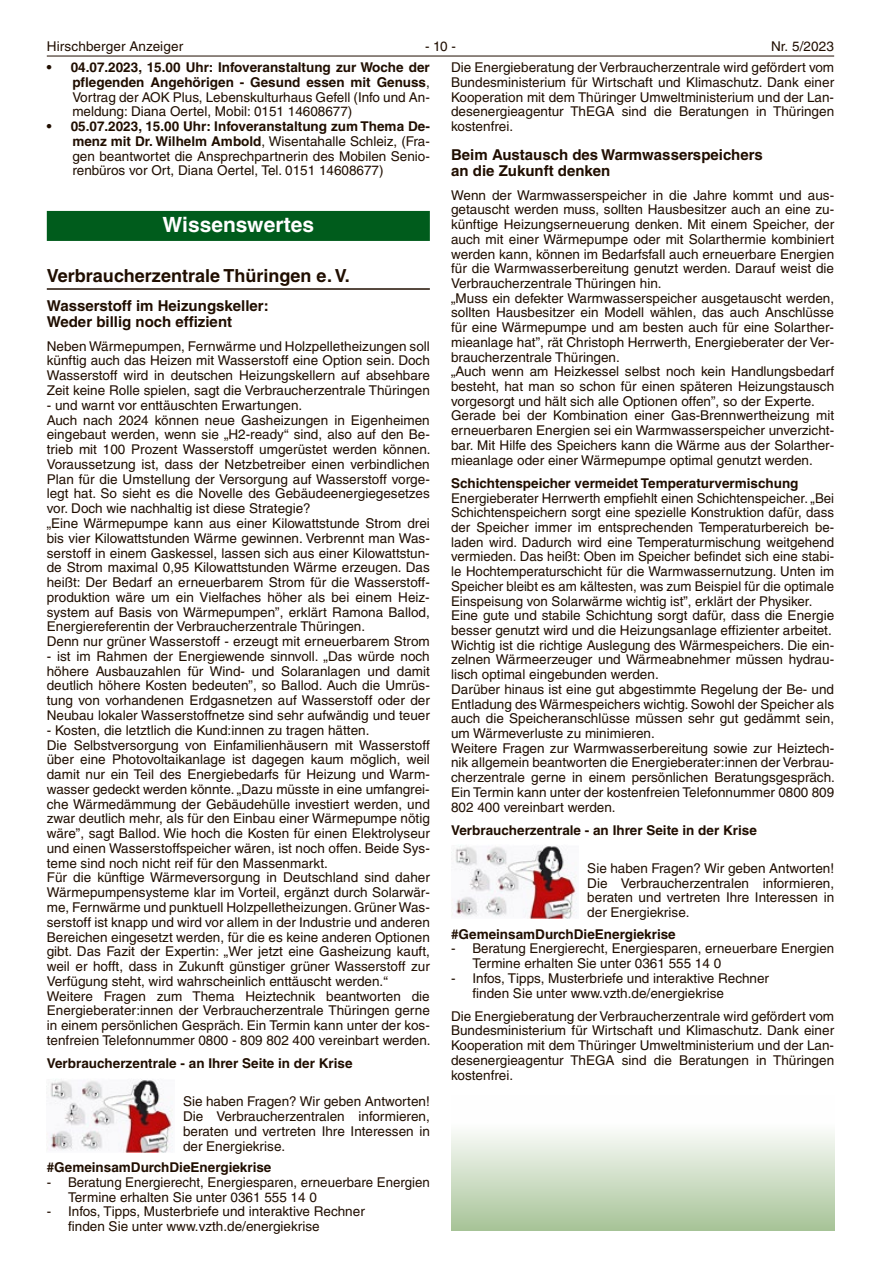
<style>
.page{position:relative;width:881px;height:1263px;background:#fff}
.page>*{position:absolute;margin:0;border:0;box-sizing:border-box;transform-origin:0 0}
.t1{font:700 21px "Helvetica LT";color:#fff}
.t2{font:700 18px "Helvetica LT";color:#200e00}
.t3{font:700 15px/16.4px "Helvetica LT";color:#200e00}
.t4{font:13.5px/14.7px "Helvetica LT";color:#200e00}
.t5{font:700 13.5px/14.7px "Helvetica LT";color:#200e00;text-align:justify}
.s1{font-weight:400}
.s2{font-weight:700}
</style>
<div class="page">
<hr style="left:47px;top:56px;width:786px;height:1px;background:#200e00">
<img style="left:451px;top:845px;width:126px;height:73px">
<div style="left:451px;top:1095px;width:382px;height:136px;background:linear-gradient(to bottom,#fff,#aac59b)"></div>
<div style="left:47px;top:211px;width:382px;height:30px;background:#005c1c"></div>
<hr style="left:47px;top:288px;width:382px;height:2px;background:#200e00">
<img style="left:49px;top:1079px;width:124px;height:73px">
<p class="t4" style="left:451px;top:35px;width:384px;line-height:21.3px;text-align:right">Nr. 5/2023<br>Die Energieberatung der Verbraucherzentrale wird gefördert vom</p>
<p class="t4" style="left:451px;top:75px;width:384px;text-align:justify">Bundesministerium für Wirtschaft und Klimaschutz. Dank einer Kooperation mit dem Thüringer Umweltministerium und der Lan&shy;desenergieagentur ThEGA sind die Beratungen in Thüringen kostenfrei.</p>
<p class="t3" style="left:451px;top:146px;width:313px">Beim Austausch des Warmwasserspeichers an die Zukunft denken</p>
<p class="t4" style="left:451px;top:188px;width:384px">Wenn der Warmwasserspeicher in die Jahre kommt und aus&shy;getauscht werden muss, sollten Hausbesitzer auch an eine zu&shy;künftige Heizungserneuerung denken. Mit einem Speicher, der auch mit einer Wärmepumpe oder mit Solarthermie kombiniert werden kann, können im Bedarfsfall auch erneuerbare Energien für die Warmwasserbereitung genutzt werden. Darauf weist die Verbraucherzentrale Thüringen hin.<br>„Muss ein defekter Warmwasserspeicher ausgetauscht werden, sollten Hausbesitzer ein Modell wählen, das auch Anschlüsse für eine Wärmepumpe und am besten auch für eine Solarther&shy;mieanlage hat”, rät Christoph Herrwerth, Energieberater der Ver&shy;braucherzentrale Thüringen.<br>„Auch wenn am Heizkessel selbst noch kein Handlungsbedarf besteht, hat man so schon für einen späteren Heizungstausch vorgesorgt und hält sich alle Optionen offen”, so der Experte.<br>Gerade bei der Kombination einer Gas-Brennwertheizung mit erneuerbaren Energien sei ein Warmwasserspeicher unverzicht&shy;bar. Mit Hilfe des Speichers kann die Wärme aus der Solarther&shy;mieanlage oder einer Wärmepumpe optimal genutzt werden.</p>
<p class="t5" style="left:451px;top:475px;width:349px">Schichtenspeicher vermeidet Temperaturvermischung</p>
<p class="t4" style="left:451px;top:490px;width:385px">Energieberater Herrwerth empfiehlt einen Schichtenspeicher. „Bei Schichtenspeichern sorgt eine spezielle Konstruktion dafür, dass der Speicher immer im entsprechenden Temperaturbereich be&shy;laden wird. Dadurch wird eine Temperaturmischung weitgehend vermieden. Das heißt: Oben im Speicher befindet sich eine stabi&shy;le Hochtemperaturschicht für die Warmwassernutzung. Unten im Speicher bleibt es am kältesten, was zum Beispiel für die optimale Einspeisung von Solarwärme wichtig ist”, erklärt der Physiker.<br>Eine gute und stabile Schichtung sorgt dafür, dass die Energie besser genutzt wird und die Heizungsanlage effizienter arbeitet.<br>Wichtig ist die richtige Auslegung des Wärmespeichers. Die ein&shy;zelnen Wärmeerzeuger und Wärmeabnehmer müssen hydrau&shy;lisch optimal eingebunden werden.<br>Darüber hinaus ist eine gut abgestimmte Regelung der Be- und Entladung des Wärmespeichers wichtig. Sowohl der Speicher als auch die Speicheranschlüsse müssen sehr gut gedämmt sein, um Wärmeverluste zu minimieren.<br>Weitere Fragen zur Warmwasserbereitung sowie zur Heiztech&shy;nik allgemein beantworten die Energieberater:innen der Verbrau&shy;cherzentrale gerne in einem persönlichen Beratungsgespräch.<br>Ein Termin kann unter der kostenfreien Telefonnummer 0800 809<br>802 400 vereinbart werden.</p>
<p class="t5" style="left:451px;top:822px;width:307px">Verbraucherzentrale - an Ihrer Seite in der Krise</p>
<p class="t4" style="left:587px;top:861px;width:248px;text-align:justify">Sie haben Fragen? Wir geben Antworten!<br>Die Verbraucherzentralen informieren, beraten und vertreten Ihre Interessen in der Energiekrise.</p>
<p class="t5" style="left:451px;top:926px;width:226px">#GemeinsamDurchDieEnergiekrise</p>
<p class="t4" style="left:472px;top:941px;width:363px;text-indent:-21px">- Beratung Energierecht, Energiesparen, erneuerbare Energien<br>Termine erhalten Sie unter 0361 555 14 0</p>
<p class="t4" style="left:472px;top:971px;width:298px;text-indent:-21px">- Infos, Tipps, Musterbriefe und interaktive Rechner finden Sie unter www.vzth.de/energiekrise</p>
<p class="t4" style="left:451px;top:1009px;width:384px;text-align:justify">Die Energieberatung der Verbraucherzentrale wird gefördert vom Bundesministerium für Wirtschaft und Klimaschutz. Dank einer Kooperation mit dem Thüringer Umweltministerium und der Lan&shy;desenergieagentur ThEGA sind die Beratungen in Thüringen kostenfrei.</p>
<p class="t4" style="left:47px;top:39px;width:138px">Hirschberger Anzeiger</p>
<p class="t4" style="left:425px;top:39px;width:32px">- 10 -</p>
<p class="t5" style="left:72px;top:60px;width:359px;text-indent:-26px">• 04.07.2023, 15.00 Uhr: Infoveranstaltung zur Woche der pflegenden Angehörigen - Gesund essen mit Genuss<span class="s1">, Vortrag der AOK Plus, Lebenskulturhaus Gefell (Info und An&shy;meldung: Diana Oertel, Mobil: 0151 14608677)</span></p>
<p class="t4" style="left:72px;top:119px;width:359px;text-align:justify;text-indent:-26px"><span class="s2">• 05.07.2023, 15.00 Uhr: Infoveranstaltung zum Thema De&shy;menz mit Dr. Wilhelm Ambold</span>, Wisentahalle Schleiz, (Fra&shy;gen beantwortet die Ansprechpartnerin des Mobilen Senio&shy;renbüros vor Ort, Diana Oertel, Tel. 0151 14608677)</p>
<h1 class="t1" style="left:162px;top:212px;width:153px">Wissenswertes</h1>
<h2 class="t2" style="left:47px;top:265px;width:304px">Verbraucherzentrale Thüringen e. V.</h2>
<p class="t3" style="left:47px;top:297px;width:223px">Wasserstoff im Heizungskeller:<br>Weder billig noch effizient</p>
<p class="t4" style="left:47px;top:339px;width:384px;text-align:justify">Neben Wärmepumpen, Fernwärme und Holzpelletheizungen soll künftig auch das Heizen mit Wasserstoff eine Option sein. Doch Wasserstoff wird in deutschen Heizungskellern auf absehbare Zeit keine Rolle spielen, sagt die Verbraucherzentrale Thüringen</p>
<p class="t4" style="left:47px;top:398px;width:385px">- und warnt vor enttäuschten Erwartungen.<br>Auch nach 2024 können neue Gasheizungen in Eigenheimen eingebaut werden, wenn sie „H2-ready“ sind, also auf den Be&shy;trieb mit 100 Prozent Wasserstoff umgerüstet werden können.<br>Voraussetzung ist, dass der Netzbetreiber einen verbindlichen Plan für die Umstellung der Versorgung auf Wasserstoff vorge&shy;legt hat. So sieht es die Novelle des Gebäudeenergiegesetzes vor. Doch wie nachhaltig ist diese Strategie?<br>„Eine Wärmepumpe kann aus einer Kilowattstunde Strom drei bis vier Kilowattstunden Wärme gewinnen. Verbrennt man Was&shy;serstoff in einem Gaskessel, lassen sich aus einer Kilowattstun&shy;de Strom maximal 0,95 Kilowattstunden Wärme erzeugen. Das heißt: Der Bedarf an erneuerbarem Strom für die Wasserstoff&shy;produktion wäre um ein Vielfaches höher als bei einem Heiz&shy;system auf Basis von Wärmepumpen”, erklärt Ramona Ballod, Energiereferentin der Verbraucherzentrale Thüringen.<br>Denn nur grüner Wasserstoff - erzeugt mit erneuerbarem Strom</p>
<p class="t4" style="left:47px;top:649px;width:384px;text-align:justify">- ist im Rahmen der Energiewende sinnvoll. „Das würde noch höhere Ausbauzahlen für Wind- und Solaranlagen und damit deutlich höhere Kosten bedeuten”, so Ballod. Auch die Umrüs&shy;tung von vorhandenen Erdgasnetzen auf Wasserstoff oder der Neubau lokaler Wasserstoffnetze sind sehr aufwändig und teuer</p>
<p class="t4" style="left:47px;top:723px;width:385px">- Kosten, die letztlich die Kund:innen zu tragen hätten.<br>Die Selbstversorgung von Einfamilienhäusern mit Wasserstoff über eine Photovoltaikanlage ist dagegen kaum möglich, weil damit nur ein Teil des Energiebedarfs für Heizung und Warm&shy;wasser gedeckt werden könnte. „Dazu müsste in eine umfangrei&shy;che Wärmedämmung der Gebäudehülle investiert werden, und zwar deutlich mehr, als für den Einbau einer Wärmepumpe nötig wäre”, sagt Ballod. Wie hoch die Kosten für einen Elektrolyseur und einen Wasserstoffspeicher wären, ist noch offen. Beide Sys&shy;teme sind noch nicht reif für den Massenmarkt.<br>Für die künftige Wärmeversorgung in Deutschland sind daher Wärmepumpensysteme klar im Vorteil, ergänzt durch Solarwär&shy;me, Fernwärme und punktuell Holzpelletheizungen. Grüner Was&shy;serstoff ist knapp und wird vor allem in der Industrie und anderen Bereichen eingesetzt werden, für die es keine anderen Optionen gibt. Das Fazit der Expertin: „Wer jetzt eine Gasheizung kauft, weil er hofft, dass in Zukunft günstiger grüner Wasserstoff zur Verfügung steht, wird wahrscheinlich enttäuscht werden.“ Weitere Fragen zum Thema Heiztechnik beantworten die Energieberater:innen der Verbraucherzentrale Thüringen gerne in einem persönlichen Gespräch. Ein Termin kann unter der kos&shy;tenfreien Telefonnummer 0800 - 809 802 400 vereinbart werden.</p>
<p class="t5" style="left:47px;top:1056px;width:307px">Verbraucherzentrale - an Ihrer Seite in der Krise</p>
<p class="t4" style="left:183px;top:1094px;width:248px;text-align:justify">Sie haben Fragen? Wir geben Antworten!<br>Die Verbraucherzentralen informieren, beraten und vertreten Ihre Interessen in der Energiekrise.</p>
<p class="t5" style="left:47px;top:1160px;width:226px">#GemeinsamDurchDieEnergiekrise</p>
<p class="t4" style="left:68px;top:1175px;width:363px;text-indent:-21px">- Beratung Energierecht, Energiesparen, erneuerbare Energien<br>Termine erhalten Sie unter 0361 555 14 0</p>
<p class="t4" style="left:68px;top:1204px;width:298px;text-indent:-21px">- Infos, Tipps, Musterbriefe und interaktive Rechner finden Sie unter www.vzth.de/energiekrise</p>
</div>
